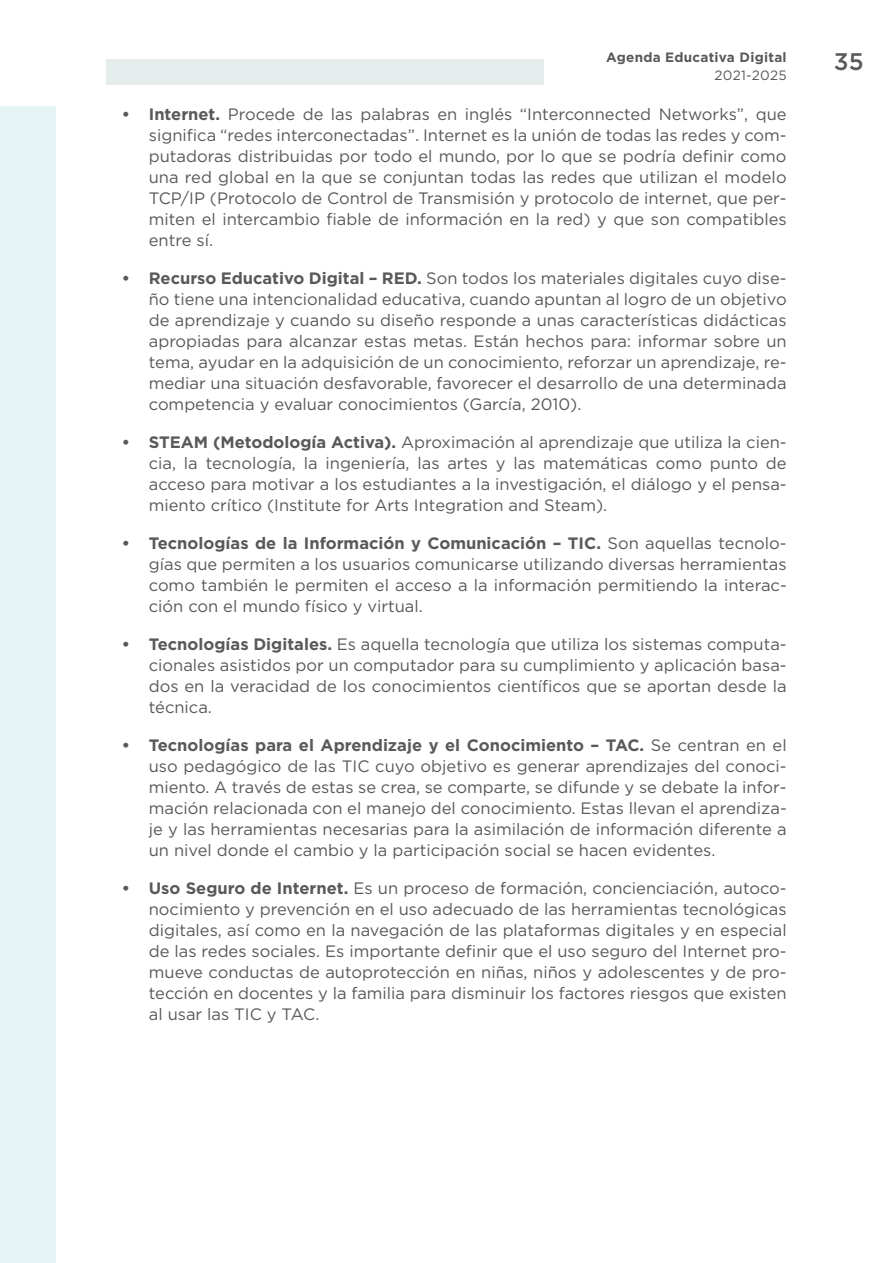
<style>
.page{position:relative;width:893px;height:1263px;background:#fff}
.page>*{position:absolute;margin:0;border:0;box-sizing:border-box;transform-origin:0 0}
.t1{font:500 24px "Gotham";color:#58595b}
.t2{font:16.5px/21px "Gotham";color:#58595b;text-align:justify}
.t3{font:700 13.5px "Gotham";letter-spacing:.02em;color:#58595b}
.t4{font:13.5px "Gotham";letter-spacing:.02em;color:#58595b}
.s1{font-weight:700}
</style>
<div class="page">
<div style="left:106px;top:60px;width:438px;height:25px;background:#e4edec"></div>
<div style="left:0;top:106px;width:55px;height:1157px;background:#e4f4f5"></div>
<p class="t3" style="left:606px;top:48px;width:182px">Agenda Educativa Digital</p>
<p class="t4" style="left:714px;top:66px;width:74px">2021-2025</p>
<p class="t2" style="left:149px;top:103px;width:639px;text-indent:-27px"><span class="s1">• Internet.</span> Procede de las palabras en inglés “Interconnected Networks”, que significa “redes interconectadas”. Internet es la unión de todas las redes y com&shy;putadoras distribuidas por todo el mundo, por lo que se podría definir como una red global en la que se conjuntan todas las redes que utilizan el modelo TCP/IP (Protocolo de Control de Transmisión y protocolo de internet, que per&shy;miten el intercambio fiable de información en la red) y que son compatibles entre sí.</p>
<p class="t2" style="left:149px;top:267px;width:639px;text-indent:-27px"><span class="s1">• Recurso Educativo Digital – RED.</span> Son todos los materiales digitales cuyo dise&shy;ño tiene una intencionalidad educativa, cuando apuntan al logro de un objetivo de aprendizaje y cuando su diseño responde a unas características didácticas apropiadas para alcanzar estas metas. Están hechos para: informar sobre un tema, ayudar en la adquisición de un conocimiento, reforzar un aprendizaje, re&shy;mediar una situación desfavorable, favorecer el desarrollo de una determinada competencia y evaluar conocimientos (García, 2010).</p>
<p class="t2" style="left:149px;top:431px;width:639px;text-indent:-27px"><span class="s1">• STEAM (Metodología Activa).</span> Aproximación al aprendizaje que utiliza la cien&shy;cia, la tecnología, la ingeniería, las artes y las matemáticas como punto de acceso para motivar a los estudiantes a la investigación, el diálogo y el pensa&shy;miento crítico (Institute for Arts Integration and Steam).</p>
<p class="t2" style="left:149px;top:532px;width:639px;text-indent:-27px"><span class="s1">• Tecnologías de la Información y Comunicación – TIC.</span> Son aquellas tecnolo&shy;gías que permiten a los usuarios comunicarse utilizando diversas herramientas como también le permiten el acceso a la información permitiendo la interac&shy;ción con el mundo físico y virtual.</p>
<p class="t2" style="left:149px;top:633px;width:639px;text-indent:-27px"><span class="s1">• Tecnologías Digitales.</span> Es aquella tecnología que utiliza los sistemas computa&shy;cionales asistidos por un computador para su cumplimiento y aplicación basa&shy;dos en la veracidad de los conocimientos científicos que se aportan desde la técnica.</p>
<p class="t2" style="left:149px;top:734px;width:639px;text-indent:-27px"><span class="s1">• Tecnologías para el Aprendizaje y el Conocimiento – TAC.</span> Se centran en el uso pedagógico de las TIC cuyo objetivo es generar aprendizajes del conoci&shy;miento. A través de estas se crea, se comparte, se difunde y se debate la infor&shy;mación relacionada con el manejo del conocimiento. Estas llevan el aprendiza&shy;je y las herramientas necesarias para la asimilación de información diferente a un nivel donde el cambio y la participación social se hacen evidentes.</p>
<p class="t2" style="left:149px;top:877px;width:639px;text-indent:-27px"><span class="s1">• Uso Seguro de Internet.</span> Es un proceso de formación, concienciación, autoco&shy;nocimiento y prevención en el uso adecuado de las herramientas tecnológicas digitales, así como en la navegación de las plataformas digitales y en especial de las redes sociales. Es importante definir que el uso seguro del Internet pro&shy;mueve conductas de autoprotección en niñas, niños y adolescentes y de pro&shy;tección en docentes y la familia para disminuir los factores riesgos que existen al usar las TIC y TAC.</p>
<h1 class="t1" style="left:834px;top:46px;width:32px">35</h1>
</div>
